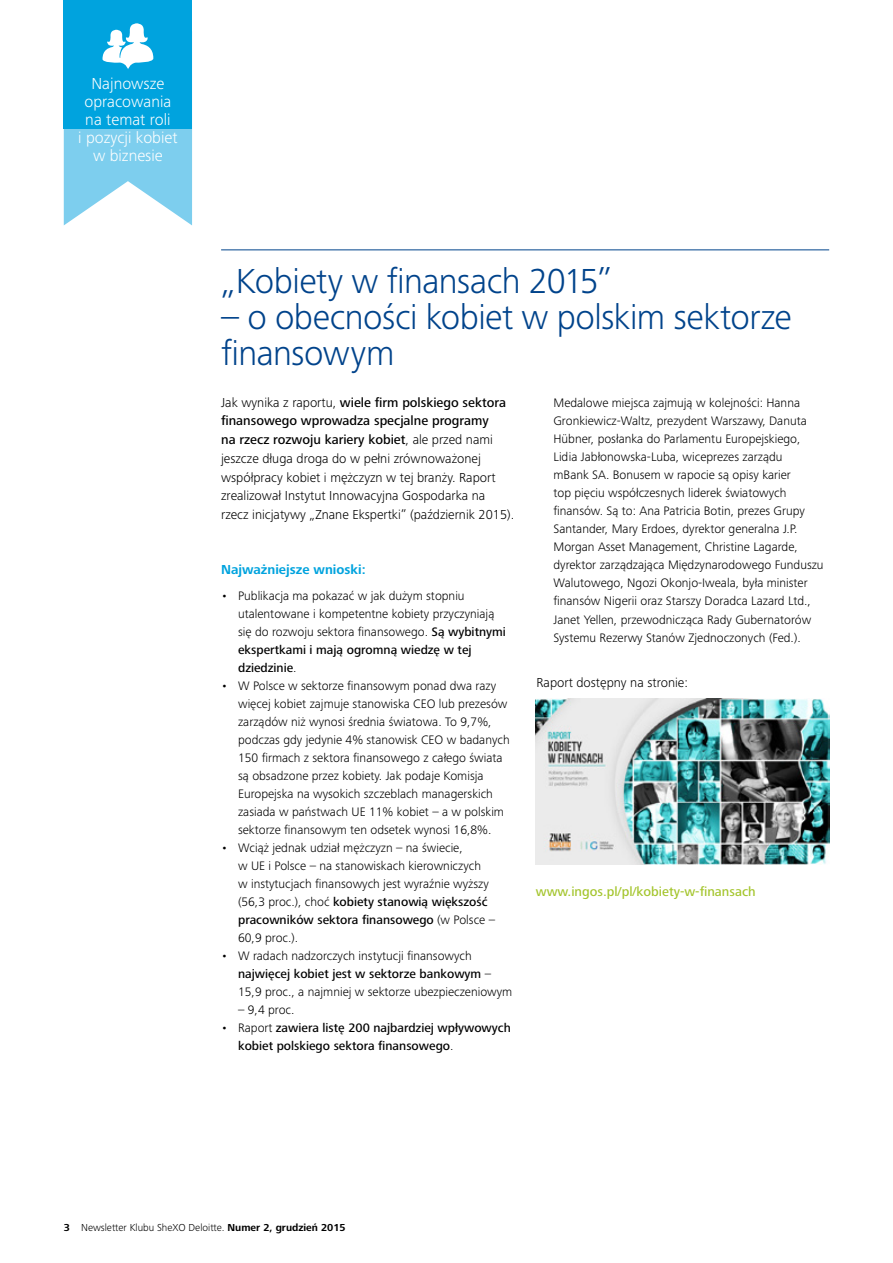
<style>
.page{position:relative;width:893px;height:1263px;background:#fff}
.page>*{position:absolute;margin:0;border:0;box-sizing:border-box;transform-origin:0 0}
.t1{font:300 36px/36px "Frutiger Next Pro";letter-spacing:-.015em;color:#00438b}
.t2{font:300 16.5px/18px "Frutiger Next Pro";color:#fff;text-align:center}
.t3{font:300 13.5px/18.8px "Frutiger Next Pro";color:#000}
.t4{font:500 13.5px "Frutiger Next Pro";color:#a4c52d}
.t5{font:700 13.5px "Frutiger Next Pro";color:#00a3de}
.t6{font:300 12.75px/18px "Frutiger Next Pro";color:#000}
.t7{font:500 12.75px/18px "Frutiger Next Pro";color:#000}
.t8{font:300 10.5px "Frutiger Next Pro";color:#000}
.s1{font-weight:500}
.s2{font-weight:300}
.s3{font-weight:700}
</style>
<div class="page">
<hr style="left:221px;top:249px;width:608px;height:1px;background:#00438b">
<img style="left:536px;top:699px;width:294px;height:165px">
<div style="left:64px;top:0;width:128px;height:128px;background:#00a3de"></div>
<svg style="left:64px;top:23px;width:128px;height:202px"></svg>
<p class="t2" style="left:78px;top:75px;width:101px">Najnowsze opracowania na temat roli<br>i pozycji kobiet w biznesie</p>
<h1 class="t1" style="left:221px;top:263px;width:393px">„Kobiety w finansach 2015”</h1>
<h1 class="t1" style="left:221px;top:299px;width:572px">– o obecności kobiet w polskim sektorze finansowym</h1>
<p class="t3" style="left:221px;top:393px;width:295px">Jak wynika z raportu, <span class="s1">wiele firm polskiego sektora finansowego wprowadza specjalne programy<br>na rzecz rozwoju kariery kobiet</span>, ale przed nami jeszcze długa droga do w pełni zrównoważonej współpracy kobiet i mężczyzn w tej branży. Raport zrealizował Instytut Innowacyjna Gospodarka na rzecz inicjatywy „Znane Ekspertki” (październik 2015).</p>
<p class="t6" style="left:553px;top:394px;width:272px">Medalowe miejsca zajmują w kolejności: Hanna Gronkiewicz-Waltz, prezydent Warszawy, Danuta Hübner, posłanka do Parlamentu Europejskiego, Lidia Jabłonowska-Luba, wiceprezes zarządu<br>mBank SA. Bonusem w rapocie są opisy karier<br>top pięciu współczesnych liderek światowych finansów. Są to: Ana Patricia Botin, prezes Grupy Santander, Mary Erdoes, dyrektor generalna J.P.<br>Morgan Asset Management, Christine Lagarde, dyrektor zarządzająca Międzynarodowego Funduszu Walutowego, Ngozi Okonjo-Iweala, była minister finansów Nigerii oraz Starszy Doradca Lazard Ltd., Janet Yellen, przewodnicząca Rady Gubernatorów Systemu Rezerwy Stanów Zjednoczonych (Fed.).</p>
<p class="t3" style="left:536px;top:673px;width:153px">Raport dostępny na stronie:</p>
<p class="t5" style="left:221px;top:561px;width:146px">Najważniejsze wnioski:</p>
<p class="t6" style="left:238px;top:587px;width:269px;text-indent:-17px">• Publikacja ma pokazać w jak dużym stopniu utalentowane i kompetentne kobiety przyczyniają się do rozwoju sektora finansowego. <span class="s1">Są wybitnymi ekspertkami i mają ogromną wiedzę w tej dziedzinie</span>.</p>
<p class="t6" style="left:238px;top:677px;width:273px;text-indent:-17px">• W Polsce w sektorze finansowym ponad dwa razy więcej kobiet zajmuje stanowiska CEO lub prezesów zarządów niż wynosi średnia światowa. To 9,7%, podczas gdy jedynie 4% stanowisk CEO w badanych 150 firmach z sektora finansowego z całego świata są obsadzone przez kobiety. Jak podaje Komisja Europejska na wysokich szczeblach managerskich zasiada w państwach UE 11% kobiet – a w polskim sektorze finansowym ten odsetek wynosi 16,8%.</p>
<p class="t6" style="left:238px;top:839px;width:258px;text-indent:-17px">• Wciąż jednak udział mężczyzn – na świecie,<br>w UE i Polsce – na stanowiskach kierowniczych<br>w instytucjach finansowych jest wyraźnie wyższy (56,3 proc.), choć <span class="s1">kobiety stanowią większość pracowników sektora finansowego</span> (w Polsce – 60,9 proc.).</p>
<p class="t6" style="left:238px;top:947px;width:276px;text-indent:-17px">• W radach nadzorczych instytucji finansowych <span class="s1">najwięcej kobiet jest w sektorze bankowym</span> –<br>15,9 proc., a najmniej w sektorze ubezpieczeniowym</p>
<p class="t6" style="left:238px;top:1001px;width:58px">– 9,4 proc.</p>
<p class="t7" style="left:238px;top:1019px;width:274px;text-indent:-17px"><span class="s2">• Raport</span> zawiera listę 200 najbardziej wpływowych kobiet polskiego sektora finansowego<span class="s2">.</span></p>
<p class="t4" style="left:536px;top:883px;width:221px">www.ingos.pl/pl/kobiety-w-finansach</p>
<p class="t8" style="left:64px;top:1221px;width:283px"><span class="s3">3</span> Newsletter Klubu SheXO Deloitte. <span class="s3">Numer 2, grudzień 2015</span></p>
</div>
